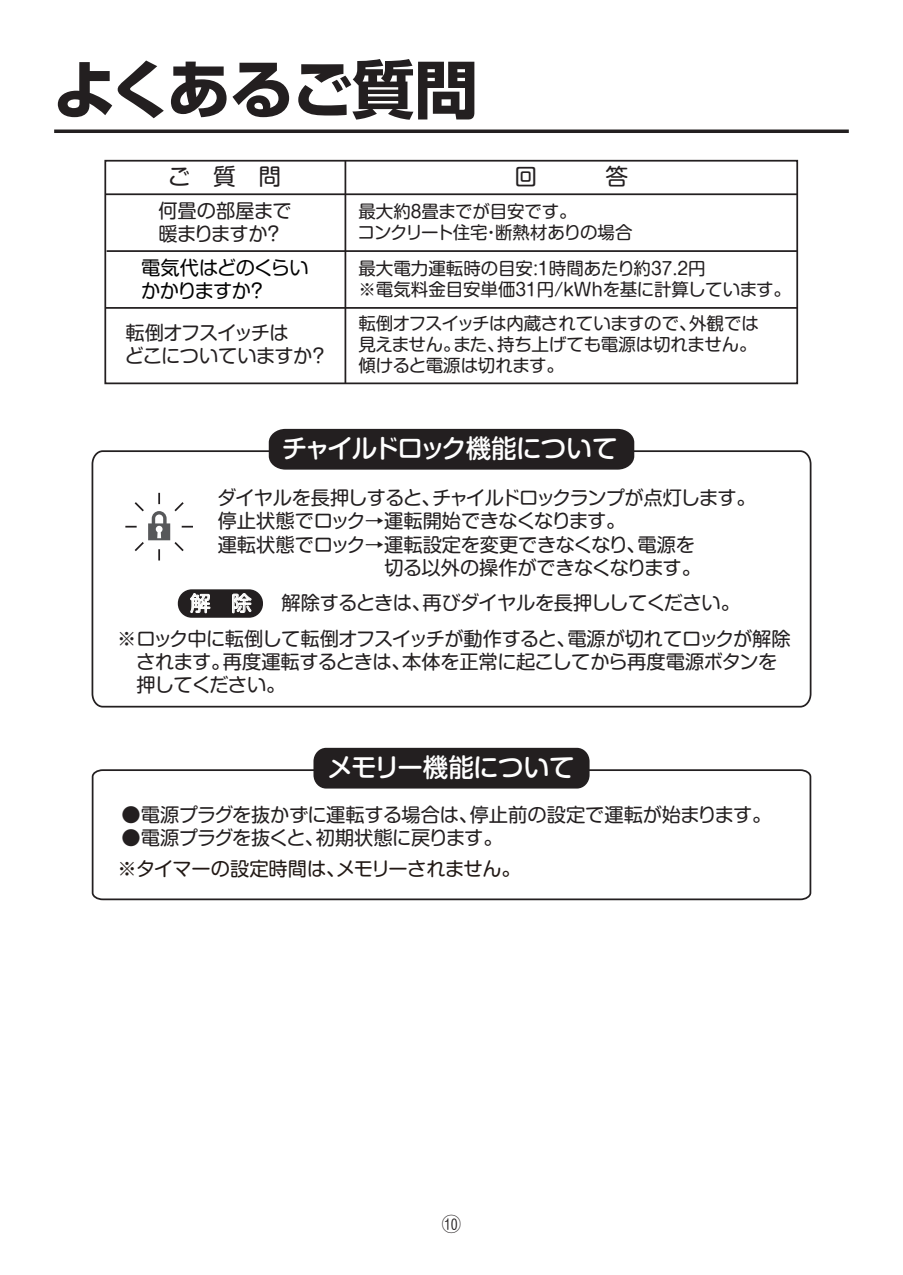
<style>
.page{position:relative;width:903px;height:1275px;background:#fff}
.page>*{position:absolute;margin:0;border:0;box-sizing:border-box;transform-origin:0 0}
.t1{font:700 63px "Shin Go Pro";letter-spacing:-.035em;color:#231f20}
.t2{font:500 25.55px "Shin M Go Pro";letter-spacing:-.035em;color:#fff}
.t3{font:22.75px "Shin M Go Pro";color:#231f20}
.t4{font:20.47px "Shin M Go Pro";color:#fff}
.t5{font:19.25px/23.1px "Shin M Go Pro";letter-spacing:-.03em;color:#231f20}
.t6{font:19.25px "Shin M Go Pro";letter-spacing:-.01em;color:#231f20}
.t7{font:19.25px "Shin M Go Pro";letter-spacing:-.05em;color:#231f20}
.t8{font:19.25px "Shin M Go Pro";letter-spacing:-.01em;color:#211814}
.t9{font:19.25px/23.1px "Shin M Go Pro";letter-spacing:-.035em;color:#030303}
.t10{font:17.5px/21px "Shin M Go Pro";letter-spacing:-.01em;color:#231f20}
</style>
<div class="page">
<div style="left:104px;top:160px;width:694px;height:224px;border:2px solid #231f20"></div>
<hr style="left:105px;top:193px;width:693px;height:2px;background:#231f20">
<hr style="left:344px;top:161px;width:2px;height:222px;background:#231f20">
<hr style="left:107px;top:250px;width:691px;height:2px;background:#231f20">
<hr style="left:105px;top:307px;width:693px;height:2px;background:#231f20">
<svg style="left:91px;top:449px;width:721px;height:259px"></svg>
<div style="left:269px;top:429px;width:365px;height:41px;background:#231f20"></div>
<div style="left:178px;top:589px;width:85px;height:29px;background:#231f20;border-radius:14px"></div>
<svg style="left:190px;top:593px;width:20px;height:20px"></svg>
<svg style="left:232px;top:593px;width:19px;height:20px"></svg>
<hr style="left:158px;top:493px;width:2px;height:67px;background:#231f20">
<hr style="left:125px;top:526px;width:68px;height:2px;background:#231f20">
<svg style="left:133px;top:500px;width:53px;height:53px"></svg>
<svg style="left:91px;top:768px;width:721px;height:133px"></svg>
<div style="left:313px;top:748px;width:276px;height:40px;background:#231f20;border-radius:13px"></div>
<hr style="left:54px;top:130px;width:795px;height:3px;background:#231f20">
<h1 class="t1" style="left:52px;top:40px;width:427px">よくあるご質問</h1>
<p class="t3" style="left:168px;top:158px;width:115px">ご　質　問</p>
<p class="t5" style="left:158px;top:197px;width:135px">何畳の部屋まで暖まりますか？</p>
<p class="t9" style="left:141px;top:253px;width:169px">電気代はどのくらいかかりますか?</p>
<p class="t5" style="left:125px;top:319px;width:201px">転倒オフスイッチは<br>どこについていますか?</p>
<p class="t10" style="left:358px;top:199px;width:276px">最大約8畳までが目安です。<br>コンクリート住宅・断熱材ありの場合</p>
<p class="t10" style="left:358px;top:256px;width:434px">最大電力運転時の目安:1時間あたり約37.2円<br>※電気料金目安単価31円/kWhを基に計算しています。</p>
<p class="t10" style="left:358px;top:311px;width:402px">転倒オフスイッチは内蔵されていますので、外観では見えません。また、持ち上げても電源は切れません。傾けると電源は切れます。</p>
<h2 class="t2" style="left:282px;top:428px;width:337px">チャイルドロック機能について</h2>
<p class="t7" style="left:217px;top:482px;width:540px">ダイヤルを長押しすると、チャイルドロックランプが点灯します。</p>
<p class="t5" style="left:218px;top:507px;width:409px">停止状態でロック→運転開始できなくなります。</p>
<p class="t6" style="left:218px;top:529px;width:479px">運転状態でロック→運転設定を変更できなくなり、電源を</p>
<p class="t5" style="left:384px;top:553px;width:318px">切る以外の操作ができなくなります。</p>
<p class="t4" style="left:190px;top:587px;width:63px">解　除</p>
<p class="t5" style="left:282px;top:589px;width:460px">解除するときは、再びダイヤルを長押ししてください。</p>
<p class="t5" style="left:117px;top:624px;width:675px">※ロック中に転倒して転倒オフスイッチが動作すると、電源が切れてロックが解除　されます。再度運転するときは、本体を正常に起こしてから再度電源ボタンを　押してください。</p>
<h2 class="t2" style="left:327px;top:747px;width:249px">メモリー機能について</h2>
<p class="t6" style="left:122px;top:799px;width:651px">●電源プラグを抜かずに運転する場合は、停止前の設定で運転が始まります。</p>
<p class="t5" style="left:122px;top:823px;width:382px">●電源プラグを抜くと、初期状態に戻ります。</p>
<p class="t8" style="left:117px;top:853px;width:405px">※タイマーの設定時間は、メモリーされません。</p>
</div>
